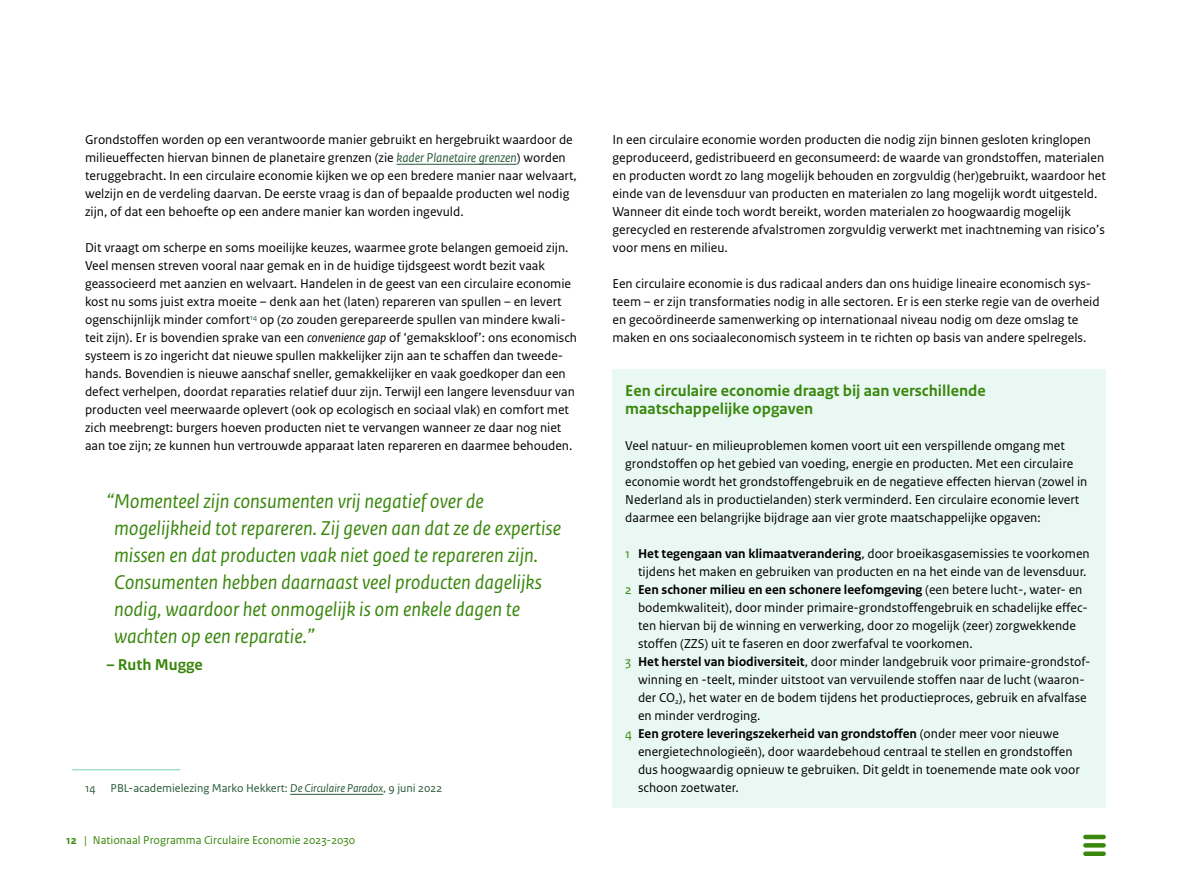
<style>
.page{position:relative;width:1191px;height:893px;background:#fff}
.page>*{position:absolute;margin:0;border:0;box-sizing:border-box;transform-origin:0 0}
.Quote_-_Streamer_-_P{font:italic 21px/27px "Rijksoverheid Sans Text";color:#39870c}
.K_-_kop_-_H3{font:700 16.5px/18px "Rijksoverheid Sans Text";color:#39870c}
.Platte_tekst_-_P{font:13.5px/18px "Rijksoverheid Sans Text";color:#000}
.K_-_platte_tekst_-_P{font:13.5px/18px "Rijksoverheid Sans Text";color:#000}
.Voetnoot_-_P{font:12px "Rijksoverheid Sans Text";color:#275937}
.t1{font:12px "Rijksoverheid Sans Text";color:#39870c}
.s1{font-style:italic;color:#275937}
.s2{font-style:italic}
.s3{font-weight:700}
.s4{color:#39870c}
</style>
<div class="page">
<hr style="left:1085px;top:835px;width:18px;height:4px;background:#39870c">
<div style="left:1085px;top:843px;width:18px;height:5px;background:#39870c"></div>
<div style="left:1085px;top:851px;width:18px;height:5px;background:#39870c"></div>
<hr style="left:396px;top:164px;width:121px;height:1px;background:#275937">
<hr style="left:72px;top:769px;width:108px;height:1px;background:#76d2b6">
<hr style="left:290px;top:794px;width:93px;height:1px;background:#275937">
<div style="left:612px;top:370px;width:494px;height:60px;background:#eaf8f4"></div>
<div style="left:612px;top:426px;width:494px;height:111px;background:#eaf8f4"></div>
<div style="left:612px;top:534px;width:494px;height:57px;background:#eaf8f4"></div>
<div style="left:612px;top:570px;width:494px;height:93px;background:#eaf8f4"></div>
<div style="left:612px;top:642px;width:494px;height:93px;background:#eaf8f4"></div>
<div style="left:612px;top:714px;width:494px;height:93px;background:#eaf8f4"></div>
<p class="Platte_tekst_-_P" style="left:85px;top:131px;width:493px">Grondstoffen worden op een verantwoorde manier gebruikt en hergebruikt waardoor de milieueffecten hiervan binnen de planetaire grenzen (zie <span class="s1">kader Planetaire grenzen</span>) worden teruggebracht. In een circulaire economie kijken we op een bredere manier naar welvaart, welzijn en de verdeling daarvan. De eerste vraag is dan of bepaalde producten wel nodig zijn, of dat een behoefte op een andere manier kan worden ingevuld.</p>
<p class="Platte_tekst_-_P" style="left:85px;top:239px;width:493px">Dit vraagt om scherpe en soms moeilijke keuzes, waarmee grote belangen gemoeid zijn.<br>Veel mensen streven vooral naar gemak en in de huidige tijdsgeest wordt bezit vaak geassocieerd met aanzien en welvaart. Handelen in de geest van een circulaire economie kost nu soms juist extra moeite – denk aan het (laten) repareren van spullen – en levert ogenschijnlijk minder comfort<sup>14</sup> op (zo zouden gerepareerde spullen van mindere kwali&shy;teit zijn). Er is bovendien sprake van een <span class="s2">convenience gap</span> of ‘gemakskloof’: ons economisch systeem is zo ingericht dat nieuwe spullen makkelijker zijn aan te schaffen dan tweede&shy;hands. Bovendien is nieuwe aanschaf sneller, gemakkelijker en vaak goedkoper dan een defect verhelpen, doordat reparaties relatief duur zijn. Terwijl een langere levensduur van producten veel meerwaarde oplevert (ook op ecologisch en sociaal vlak) en comfort met zich meebrengt: burgers hoeven producten niet te vervangen wanneer ze daar nog niet aan toe zijn; ze kunnen hun vertrouwde apparaat laten repareren en daarmee behouden.</p>
<p class="Quote_-_Streamer_-_P" style="left:114px;top:488px;width:448px;text-indent:-8px">“Momenteel zijn consumenten vrij negatief over de mogelijkheid tot repareren. Zij geven aan dat ze de expertise missen en dat producten vaak niet goed te repareren zijn.<br>Consumenten hebben daarnaast veel producten dagelijks nodig, waardoor het onmogelijk is om enkele dagen te wachten op een reparatie.”</p>
<p class="K_-_kop_-_H3" style="left:106px;top:656px;width:98px">– Ruth Mugge</p>
<p class="Voetnoot_-_P" style="left:85px;top:781px;width:358px">14 PBL-academielezing Marko Hekkert: <span class="s2">De Circulaire Paradox</span>, 9 juni 2022</p>
<p class="t1" style="left:66px;top:834px;width:290px"><span class="s3">12</span> | Nationaal Programma Circulaire Economie 2023-2030</p>
<p class="Platte_tekst_-_P" style="left:612px;top:131px;width:495px">In een circulaire economie worden producten die nodig zijn binnen gesloten kringlopen geproduceerd, gedistribueerd en geconsumeerd: de waarde van grondstoffen, materialen en producten wordt zo lang mogelijk behouden en zorgvuldig (her)gebruikt, waardoor het einde van de levensduur van producten en materialen zo lang mogelijk wordt uitgesteld.<br>Wanneer dit einde toch wordt bereikt, worden materialen zo hoogwaardig mogelijk gerecycled en resterende afvalstromen zorgvuldig verwerkt met inachtneming van risico’s voor mens en milieu.</p>
<p class="Platte_tekst_-_P" style="left:612px;top:275px;width:489px">Een circulaire economie is dus radicaal anders dan ons huidige lineaire economisch sys&shy;teem – er zijn transformaties nodig in alle sectoren. Er is een sterke regie van de overheid en gecoördineerde samenwerking op internationaal niveau nodig om deze omslag te maken en ons sociaaleconomisch systeem in te richten op basis van andere spelregels.</p>
<h3 class="K_-_kop_-_H3" style="left:625px;top:382px;width:362px">Een circulaire economie draagt bij aan verschillende maatschappelijke opgaven</h3>
<p class="K_-_platte_tekst_-_P" style="left:625px;top:437px;width:464px">Veel natuur- en milieuproblemen komen voort uit een verspillende omgang met grondstoffen op het gebied van voeding, energie en producten. Met een circulaire economie wordt het grondstoffengebruik en de negatieve effecten hiervan (zowel in Nederland als in productielanden) sterk verminderd. Een circulaire economie levert daarmee een belangrijke bijdrage aan vier grote maatschappelijke opgaven:</p>
<p class="Platte_tekst_-_P" style="left:625px;top:545px;width:466px;text-align:right"><span class="s4">1</span> <span class="s3">Het tegengaan van klimaatverandering</span>, door broeikasgasemissies te voorkomen tijdens het maken en gebruiken van producten en na het einde van de levensduur.</p>
<p class="Platte_tekst_-_P" style="left:638px;top:581px;width:451px;text-indent:-13px"><span class="s4">2</span> <span class="s3">Een schoner milieu en een schonere leefomgeving</span> (een betere lucht-, water- en bodemkwaliteit), door minder primaire-grondstoffengebruik en schadelijke effec&shy;ten hiervan bij de winning en verwerking, door zo mogelijk (zeer) zorgwekkende stoffen (ZZS) uit te faseren en door zwerfafval te voorkomen.</p>
<p class="Platte_tekst_-_P" style="left:638px;top:653px;width:454px;text-indent:-13px"><span class="s4">3</span> <span class="s3">Het herstel van biodiversiteit</span>, door minder landgebruik voor primaire-grondstof&shy;winning en -teelt, minder uitstoot van vervuilende stoffen naar de lucht (waaron&shy;der CO<sub>2</sub>), het water en de bodem tijdens het productieproces, gebruik en afvalfase en minder verdroging.</p>
<p class="Platte_tekst_-_P" style="left:638px;top:725px;width:443px;text-indent:-13px"><span class="s4">4</span> <span class="s3">Een grotere leveringszekerheid van grondstoffen</span> (onder meer voor nieuwe energietechnologieën), door waardebehoud centraal te stellen en grondstoffen dus hoogwaardig opnieuw te gebruiken. Dit geldt in toenemende mate ook voor schoon zoetwater.</p>
</div>
